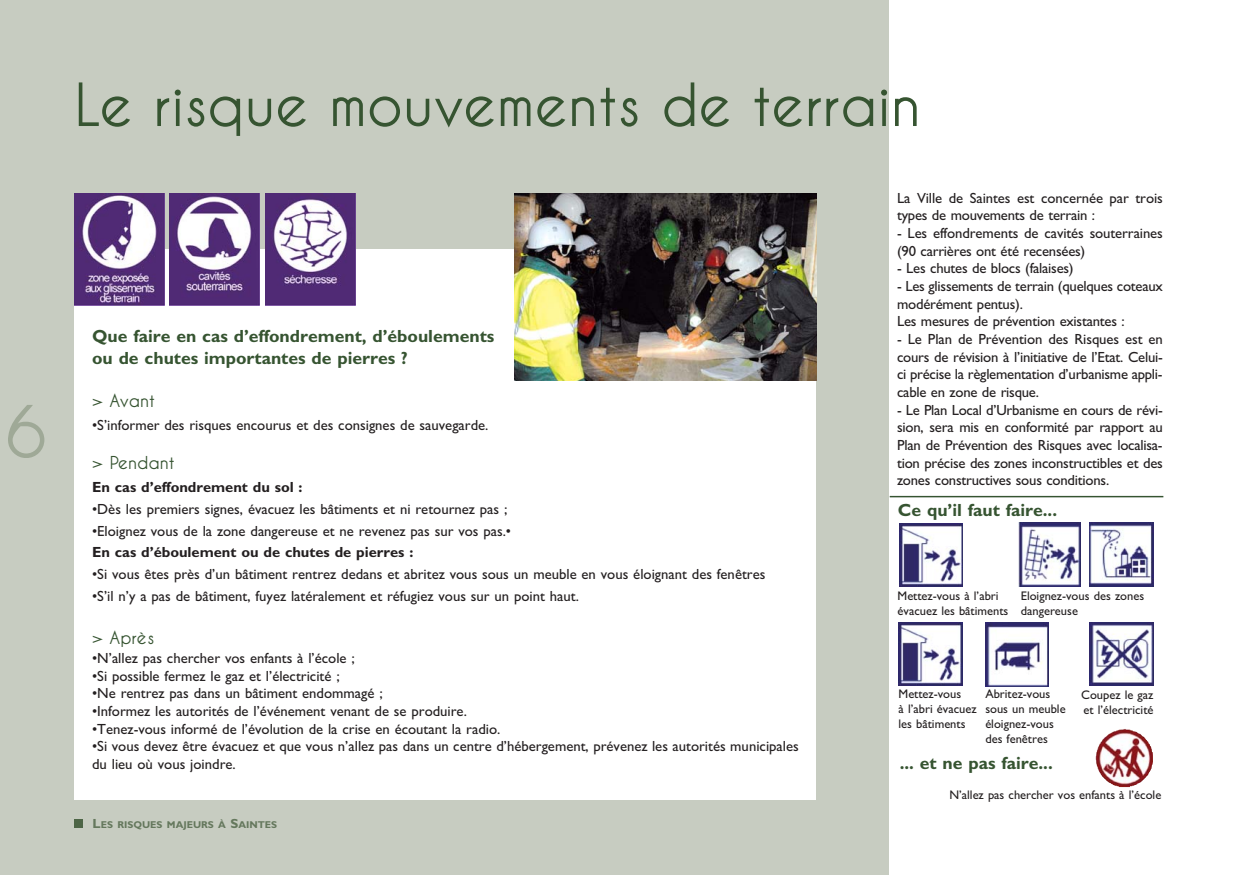
<style>
.page{position:relative;width:1238px;height:875px;background:#fff}
.page>*{position:absolute;margin:0;border:0;box-sizing:border-box;transform-origin:0 0}
.t1{font:700 58.8px "Caviar Dreams";color:#365431}
.t2{font:700 17.7px/21.1px "M Gill Sans";color:#365431}
.t3{font:700 17.7px "Caviar Dreams";color:#365431}
.t4{font:14.7px/17.7px "M Gill Sans";color:#231f20}
.t5{font:700 14.7px "M Gill Sans";color:#231f20}
.t6{font:12.45px/15px "M Gill Sans";color:#231f20}
.t7{font:700 9.9px "M Gill Sans";color:#65785d}
.s1{font-size:13.2px}
</style>
<div class="page">
<div style="left:0;top:0;width:889px;height:874px;background:#c7ccc1"></div>
<div style="left:74px;top:818px;width:9px;height:9px;background:#4d6546"></div>
<img style="left:1095px;top:729px;width:58px;height:57px">
<img style="left:985px;top:622px;width:63px;height:64px">
<img style="left:899px;top:523px;width:64px;height:63px">
<img style="left:1089px;top:622px;width:64px;height:63px">
<img style="left:899px;top:622px;width:63px;height:63px">
<img style="left:1018px;top:522px;width:63px;height:64px">
<img style="left:1089px;top:522px;width:64px;height:64px">
<div style="left:74px;top:249px;width:742px;height:550px;background:#fff"></div>
<img style="left:515px;top:194px;width:301px;height:186px">
<img style="left:74px;top:194px;width:90px;height:111px">
<img style="left:170px;top:194px;width:90px;height:111px">
<img style="left:266px;top:194px;width:89px;height:111px">
<hr style="left:890px;top:495px;width:273px;height:2px;background:#365431">
<svg style="left:8px;top:405px;width:36px;height:53px"></svg>
<h1 class="t1" style="left:74px;top:82px;width:848px">Le risque mouvements de terrain</h1>
<p class="t2" style="left:92px;top:327px;width:404px">Que faire en cas d’effondrement, d’éboulements ou de chutes importantes de pierres ?</p>
<p class="t3" style="left:92px;top:394px;width:64px">&gt; Avant</p>
<p class="t4" style="left:92px;top:417px;width:398px">•S’informer des risques encourus et des consignes de sauvegarde.</p>
<p class="t3" style="left:92px;top:456px;width:84px">&gt; Pendant</p>
<p class="t5" style="left:92px;top:482px;width:212px">En cas d’effondrement du sol :</p>
<p class="t4" style="left:92px;top:501px;width:417px">•Dès les premiers signes, évacuez les bâtiments et ni retournez pas ;</p>
<p class="t4" style="left:92px;top:523px;width:420px">•Eloignez vous de la zone dangereuse et ne revenez pas sur vos pas.•</p>
<p class="t5" style="left:92px;top:547px;width:323px">En cas d’éboulement ou de chutes de pierres :</p>
<p class="t4" style="left:92px;top:567px;width:675px">•Si vous êtes près d’un bâtiment rentrez dedans et abritez vous sous un meuble en vous éloignant des fenêtres</p>
<p class="t4" style="left:92px;top:588px;width:488px">•S’il n’y a pas de bâtiment, fuyez latéralement et réfugiez vous sur un point haut.</p>
<p class="t3" style="left:92px;top:631px;width:64px">&gt; Après</p>
<p class="t4" style="left:92px;top:650px;width:264px">•N’allez pas chercher vos enfants à l’école ;</p>
<p class="t4" style="left:92px;top:668px;width:249px">•Si possible fermez le gaz et l’électricité ;</p>
<p class="t4" style="left:92px;top:685px;width:292px">•Ne rentrez pas dans un bâtiment endommagé ;</p>
<p class="t4" style="left:92px;top:703px;width:376px">•Informez les autorités de l’événement venant de se produire.</p>
<p class="t4" style="left:92px;top:721px;width:410px">•Tenez-vous informé de l’évolution de la crise en écoutant la radio.</p>
<p class="t4" style="left:92px;top:738px;width:708px">•Si vous devez être évacuez et que vous n’allez pas dans un centre d’hébergement, prévenez les autorités municipales du lieu où vous joindre.</p>
<p class="t7" style="left:93px;top:820px;width:186px"><span class="s1">L</span>ES RISQUES MAJEURS À <span class="s1">S</span>AINTES</p>
<p class="t4" style="left:897px;top:190px;width:267px">La Ville de Saintes est concernée par trois types de mouvements de terrain :</p>
<p class="t4" style="left:897px;top:226px;width:267px">- Les effondrements de cavités souterraines (90 carrières ont été recensées)</p>
<p class="t4" style="left:897px;top:261px;width:178px">- Les chutes de blocs (falaises)</p>
<p class="t4" style="left:897px;top:279px;width:267px">- Les glissements de terrain (quelques coteaux modérément pentus).<br>Les mesures de prévention existantes :</p>
<p class="t4" style="left:897px;top:332px;width:267px;text-align:justify">- Le Plan de Prévention des Risques est en cours de révision à l’initiative de l’Etat. Celui&shy;ci précise la règlementation d’urbanisme appli&shy;cable en zone de risque.</p>
<p class="t4" style="left:897px;top:402px;width:267px;text-align:justify">- Le Plan Local d’Urbanisme en cours de révi&shy;sion, sera mis en conformité par rapport au Plan de Prévention des Risques avec localisa&shy;tion précise des zones inconstructibles et des zones constructives sous conditions.</p>
<p class="t2" style="left:898px;top:501px;width:161px">Ce qu’il faut faire...</p>
<p class="t6" style="left:897px;top:589px;width:112px">Mettez-vous à l’abri évacuez les bâtiments</p>
<p class="t6" style="left:1021px;top:589px;width:125px">Eloignez-vous des zones dangereuse</p>
<p class="t6" style="left:985px;top:687px;width:82px">Abritez-vous sous un meuble éloignez-vous des fenêtres</p>
<p class="t6" style="left:898px;top:687px;width:80px">Mettez-vous<br>à l’abri évacuez les bâtiments</p>
<p class="t6" style="left:1081px;top:688px;width:74px">Coupez le gaz et l’électricité</p>
<p class="t2" style="left:900px;top:754px;width:155px">... et ne pas faire...</p>
<p class="t6" style="left:949px;top:788px;width:213px">N’allez pas chercher vos enfants à l’école</p>
</div>
